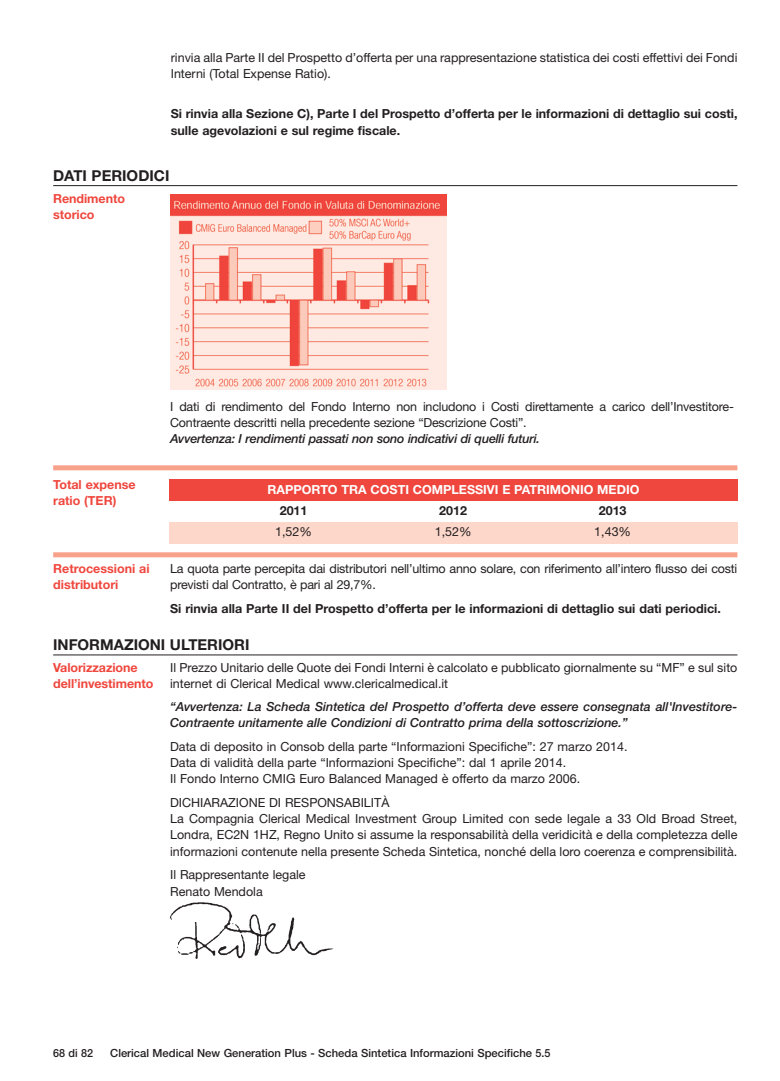
<style>
.page{position:relative;width:780px;height:1081px;background:#fff}
.page>*{position:absolute;margin:0;border:0;box-sizing:border-box;transform-origin:0 0}
.t1{font:700 15px "Helvetica Neue LT";color:#231f20}
.t2{font:12.5px/16.2px "Helvetica Neue LT";color:#231f20}
.t3{font:700 12.5px/16.2px "Helvetica Neue LT";color:#231f20}
.t4{font:italic 500 12.5px/16.2px "Helvetica Neue";color:#231f20}
.t5{font:700 12.5px/16.2px "Helvetica Neue LT";letter-spacing:-.005em;color:#ef463d}
.t6{font:700 12.5px "Helvetica Neue LT";color:#fff}
.t7{font:500 11.25px "Helvetica Neue LT";color:#231f20}
.t8{font:500 11.25px "Helvetica Neue LT";color:#231f20;scale:.96 1}
</style>
<div class="page">
<hr style="left:53px;top:654px;width:684px;height:1px;background:#231f20">
<img style="left:170px;top:902px;width:164px;height:57px">
<div style="left:53px;top:552px;width:684px;height:5px;background:#f8a28c"></div>
<div style="left:53px;top:465px;width:684px;height:5px;background:#f8a28c"></div>
<img style="left:170px;top:195px;width:277px;height:195px">
<div style="left:169px;top:479px;width:568px;height:22px;background:#ef463d"></div>
<div style="left:169px;top:522px;width:568px;height:21px;background:#fdd7ca"></div>
<hr style="left:53px;top:185px;width:684px;height:1px;background:#231f20">
<p class="t2" style="left:171px;top:51px;width:568px">rinvia alla Parte II del Prospetto d’offerta per una rappresentazione statistica dei costi effettivi dei Fondi<br>Interni (Total Expense Ratio).</p>
<p class="t3" style="left:171px;top:107px;width:568px">Si rinvia alla Sezione C), Parte I del Prospetto d’offerta per le informazioni di dettaglio sui costi, sulle agevolazioni e sul regime fiscale.</p>
<p class="t1" style="left:53px;top:170px;width:118px">DATI PERIODICI</p>
<p class="t5" style="left:53px;top:191px;width:73px">Rendimento storico</p>
<p class="t2" style="left:170px;top:399px;width:565px">I dati di rendimento del Fondo Interno non includono i Costi direttamente a carico dell’Investitore-<br>Contraente descritti nella precedente sezione “Descrizione Costi”.</p>
<p class="t4" style="left:170px;top:432px;width:371px">Avvertenza: I rendimenti passati non sono indicativi di quelli futuri.</p>
<p class="t5" style="left:53px;top:477px;width:84px">Total expense ratio (TER)</p>
<p class="t6" style="left:267px;top:485px;width:373px">RAPPORTO TRA COSTI COMPLESSIVI E PATRIMONIO MEDIO</p>
<p class="t3" style="left:280px;top:504px;width:29px">2011</p>
<p class="t3" style="left:439px;top:504px;width:29px">2012</p>
<p class="t3" style="left:598px;top:504px;width:29px">2013</p>
<p class="t2" style="left:275px;top:525px;width:38px">1,52%</p>
<p class="t2" style="left:434px;top:525px;width:38px">1,52%</p>
<p class="t2" style="left:594px;top:525px;width:38px">1,43%</p>
<p class="t5" style="left:53px;top:562px;width:98px">Retrocessioni ai distributori</p>
<p class="t2" style="left:170px;top:562px;width:568px">La quota parte percepita dai distributori nell’ultimo anno solare, con riferimento all’intero flusso dei costi previsti dal Contratto, è pari al 29,7%.</p>
<p class="t3" style="left:170px;top:602px;width:552px">Si rinvia alla Parte II del Prospetto d’offerta per le informazioni di dettaglio sui dati periodici.</p>
<p class="t1" style="left:53px;top:639px;width:198px">INFORMAZIONI ULTERIORI</p>
<p class="t5" style="left:53px;top:661px;width:102px">Valorizzazione dell’investimento</p>
<p class="t2" style="left:170px;top:661px;width:568px">Il Prezzo Unitario delle Quote dei Fondi Interni è calcolato e pubblicato giornalmente su “MF” e sul sito internet di Clerical Medical www.clericalmedical.it</p>
<p class="t4" style="left:170px;top:699px;width:568px">“Avvertenza: La Scheda Sintetica del Prospetto d’offerta deve essere consegnata all'Investitore-<br>Contraente unitamente alle Condizioni di Contratto prima della sottoscrizione.”</p>
<p class="t2" style="left:170px;top:739px;width:459px">Data di deposito in Consob della parte “Informazioni Specifiche”: 27 marzo 2014.<br>Data di validità della parte “Informazioni Specifiche”: dal 1 aprile 2014.<br>Il Fondo Interno CMIG Euro Balanced Managed è offerto da marzo 2006.</p>
<p class="t2" style="left:170px;top:795px;width:568px">DICHIARAZIONE DI RESPONSABILITÀ<br>La Compagnia Clerical Medical Investment Group Limited con sede legale a 33 Old Broad Street, Londra, EC2N 1HZ, Regno Unito si assume la responsabilità della veridicità e della completezza delle informazioni contenute nella presente Scheda Sintetica, nonché della loro coerenza e comprensibilità.</p>
<p class="t2" style="left:170px;top:868px;width:137px">Il Rappresentante legale<br>Renato Mendola</p>
<p class="t8" style="left:53px;top:1049px;width:43px">68 di 82</p>
<p class="t7" style="left:110px;top:1049px;width:442px">Clerical Medical New Generation Plus - Scheda Sintetica Informazioni Specifiche 5.5</p>
</div>
